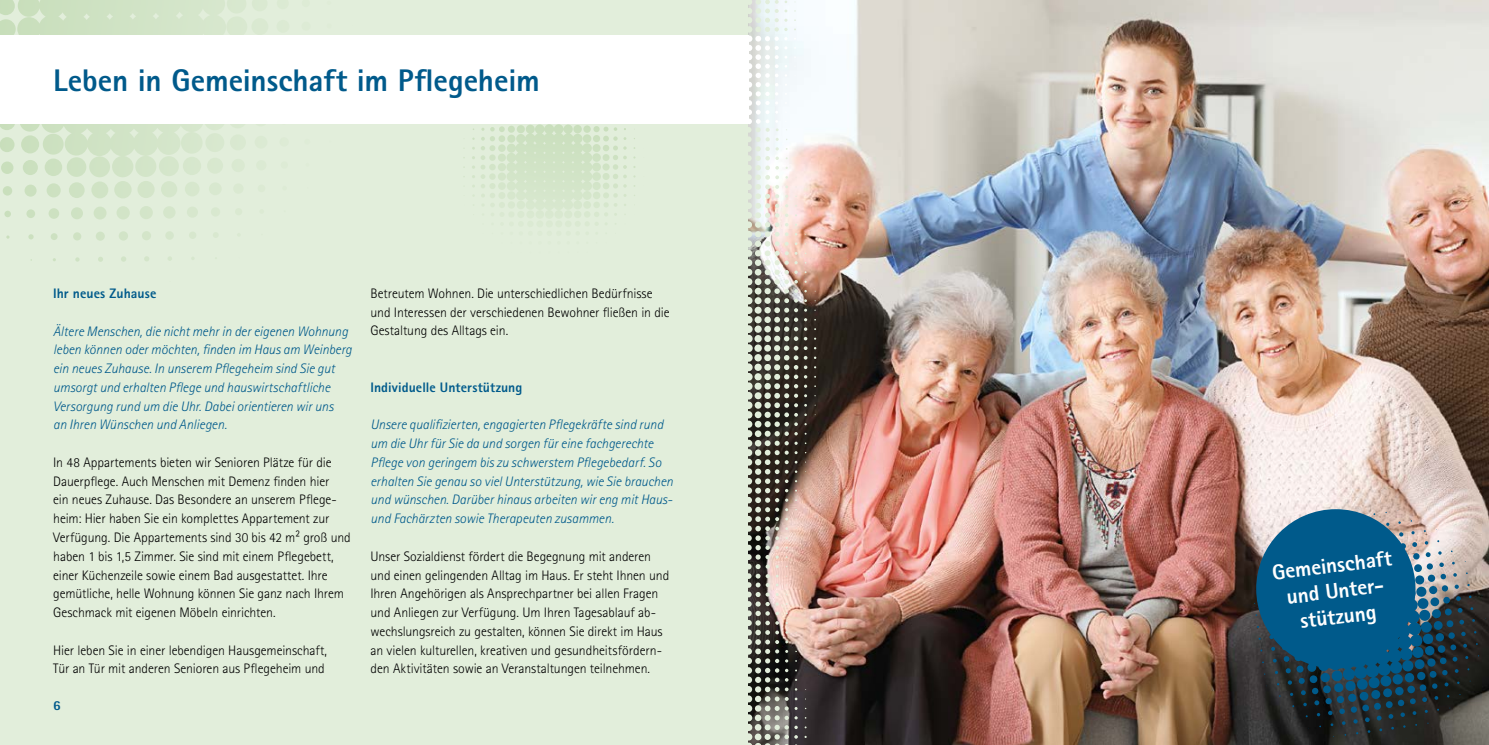
<style>
.page{position:relative;width:1489px;height:745px;background:#fff}
.page>*{position:absolute;margin:0;border:0;box-sizing:border-box;transform-origin:0 0}
.t1{font:800 31.25px "Rotis Sans Serif Std";letter-spacing:-.005em;color:#005a8b}
.t2{font:800 21.5px/25.9px "Rotis Sans Serif Std";color:#fff;text-align:center}
.t3{font:300 13.75px/18.8px "Rotis Sans Serif Std";letter-spacing:-.01em;color:#000}
.t4{font:italic 300 13.75px/18.8px "Rotis Sans Serif Std";letter-spacing:-.005em;color:#005a8b}
.t5{font:800 13.75px "Rotis Sans Serif Std";letter-spacing:.005em;color:#005a8b}
</style>
<div class="page">
<div style="left:0;top:0;width:1488px;height:744px;background:#e2eedb"></div>
<svg style="left:463px;top:124px;width:173px;height:100px"></svg>
<svg style="left:0;top:0;width:257px;height:262px"></svg>
<img style="left:816px;top:0;width:672px;height:744px">
<svg style="left:748px;top:0;width:68px;height:744px;background:#a59d96"></svg>
<svg style="left:1253px;top:510px;width:233px;height:228px;background:#505b60"></svg>
<div style="left:1256px;top:509px;width:159px;height:159px;background:#005a8b;border-radius:50%"></div>
<div style="left:0;top:35px;width:748px;height:89px;background:#fff"></div>
<h1 class="t1" style="left:53px;top:60px;width:488px">Leben in Gemeinschaft im Pflegeheim</h1>
<p class="t5" style="left:53px;top:284px;width:105px">Ihr neues Zuhause</p>
<p class="t4" style="left:53px;top:321px;width:300px">Ältere Menschen, die nicht mehr in der eigenen Wohnung leben können oder möchten, finden im Haus am Weinberg ein neues Zuhause. In unserem Pflegeheim sind Sie gut umsorgt und erhalten Pflege und hauswirtschaftliche Versorgung rund um die Uhr. Dabei orientieren wir uns<br>an Ihren Wünschen und Anliegen.</p>
<p class="t3" style="left:53px;top:453px;width:299px">In 48 Appartements bieten wir Senioren Plätze für die Dauerpflege. Auch Menschen mit Demenz finden hier<br>ein neues Zuhause. Das Besondere an unserem Pflege&shy;heim: Hier haben Sie ein komplettes Appartement zur Verfügung. Die Appartements sind 30 bis 42 m² groß und haben 1 bis 1,5 Zimmer. Sie sind mit einem Pflegebett, einer Küchenzeile sowie einem Bad ausgestattet. Ihre gemütliche, helle Wohnung können Sie ganz nach Ihrem Geschmack mit eigenen Möbeln einrichten.</p>
<p class="t3" style="left:53px;top:640px;width:275px">Hier leben Sie in einer lebendigen Hausgemeinschaft,<br>Tür an Tür mit anderen Senioren aus Pflegeheim und</p>
<p class="t5" style="left:53px;top:695px;width:9px">6</p>
<p class="t3" style="left:370px;top:284px;width:301px">Betreutem Wohnen. Die unterschiedlichen Bedürfnisse und Interessen der verschiedenen Bewohner fließen in die<br>Gestaltung des Alltags ein.</p>
<p class="t5" style="left:370px;top:378px;width:153px">Individuelle Unterstützung</p>
<p class="t4" style="left:370px;top:415px;width:304px">Unsere qualifizierten, engagierten Pflegekräfte sind rund um die Uhr für Sie da und sorgen für eine fachgerechte Pflege von geringem bis zu schwerstem Pflegebedarf. So erhalten Sie genau so viel Unterstützung, wie Sie brauchen und wünschen. Darüber hinaus arbeiten wir eng mit Haus&shy;und Fachärzten sowie Therapeuten zusammen.</p>
<p class="t3" style="left:370px;top:546px;width:300px">Unser Sozialdienst fördert die Begegnung mit anderen und einen gelingenden Alltag im Haus. Er steht Ihnen und Ihren Angehörigen als Ansprechpartner bei allen Fragen und Anliegen zur Verfügung. Um Ihren Tagesablauf ab&shy;wechslungsreich zu gestalten, können Sie direkt im Haus an vielen kulturellen, kreativen und gesundheitsfördern&shy;den Aktivitäten sowie an Veranstaltungen teilnehmen.</p>
<h2 class="t2" style="left:1270px;top:559px;width:122px;rotate:-7deg">Gemeinschaft und Unter&shy;stützung</h2>
</div>
